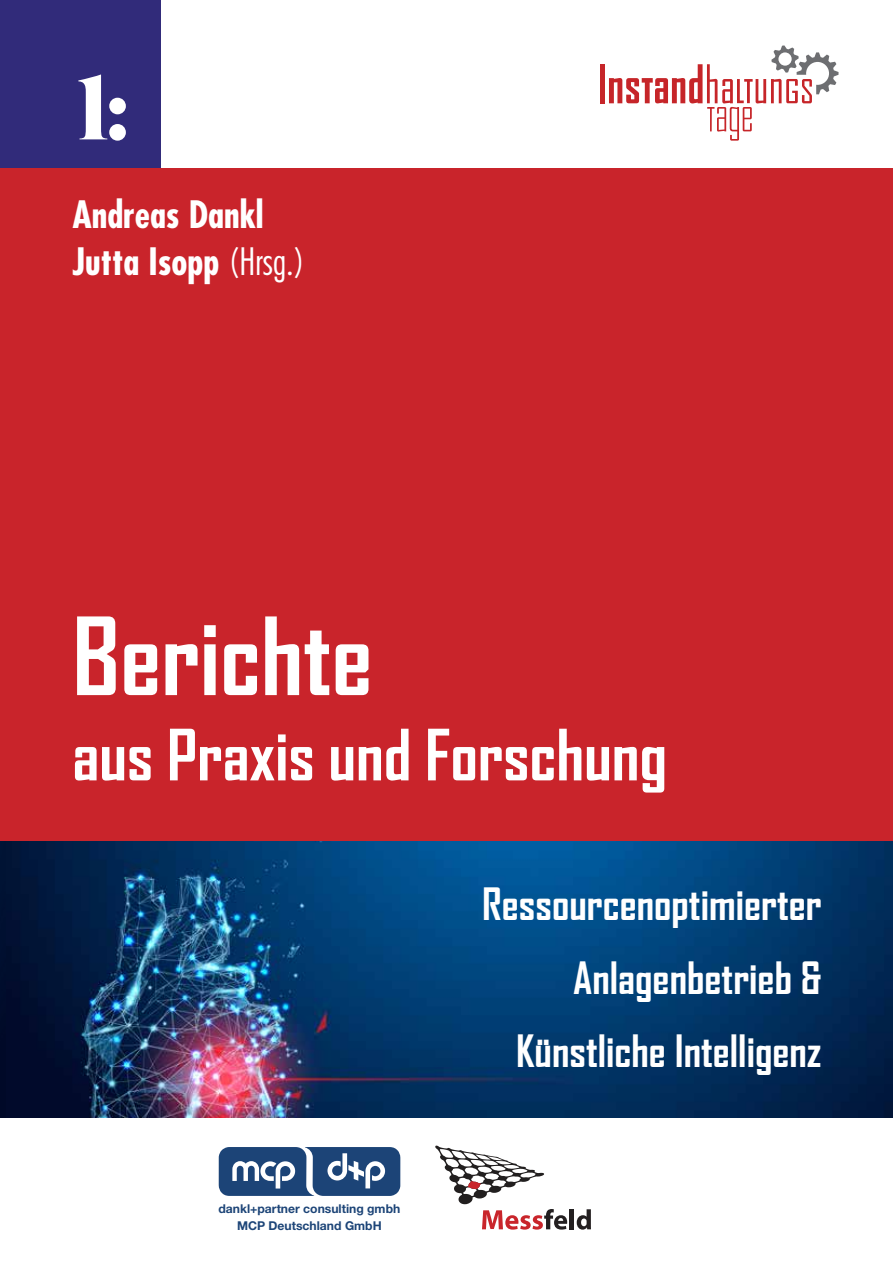
<style>
.page{position:relative;width:893px;height:1263px;background:#fff}
.page>*{position:absolute;margin:0;border:0;box-sizing:border-box;transform-origin:0 0}
.t1{font:700 102.9px "Agency FB";color:#fff}
.t2{font:700 67.65px "Agency FB";color:#fff}
.t3{font:700 42.6px/73.5px "Agency FB";color:#fff;text-align:right}
.t4{font:700 condensed 36.75px/47.1px "Futura Std";color:#fff}
.t5{font:700 12.15px "Helvetica Neue";color:#1c4477}
.s1{font-weight:300}
</style>
<div class="page">
<img style="left:5px;top:840px;width:888px;height:277px">
<img style="left:0;top:840px;width:5px;height:277px">
<div style="left:0;top:0;width:161px;height:168px;background:#312b7a"></div>
<div style="left:0;top:168px;width:893px;height:672px;background:#c9242b"></div>
<svg style="left:435px;top:1145px;width:132px;height:84px"></svg>
<hr style="left:570px;top:1209px;width:4px;height:20px;background:#231f20">
<svg style="left:577px;top:1209px;width:14px;height:20px"></svg>
<div style="left:600px;top:64px;width:5px;height:39px;background:#c62529"></div>
<svg style="left:609px;top:45px;width:229px;height:96px"></svg>
<svg style="left:78px;top:74px;width:48px;height:67px"></svg>
<svg style="left:219px;top:1147px;width:181px;height:49px"></svg>
<p class="t4" style="left:72px;top:191px;width:234px">Andreas Dankl<br>Jutta Isopp <span class="s1">(Hrsg.)</span></p>
<h1 class="t1" style="left:72px;top:592px;width:302px">Berichte</h1>
<h2 class="t2" style="left:72px;top:713px;width:596px">aus Praxis und Forschung</h2>
<p class="t5" style="left:218px;top:1199px;width:183px">dankl+partner consulting gmbh</p>
<p class="t5" style="left:237px;top:1216px;width:146px">MCP Deutschland GmbH</p>
<p class="t3" style="left:482px;top:866px;width:341px">Ressourcenoptimierter<br>Anlagenbetrieb &amp;<br>Künstliche Intelligenz</p>
</div>
